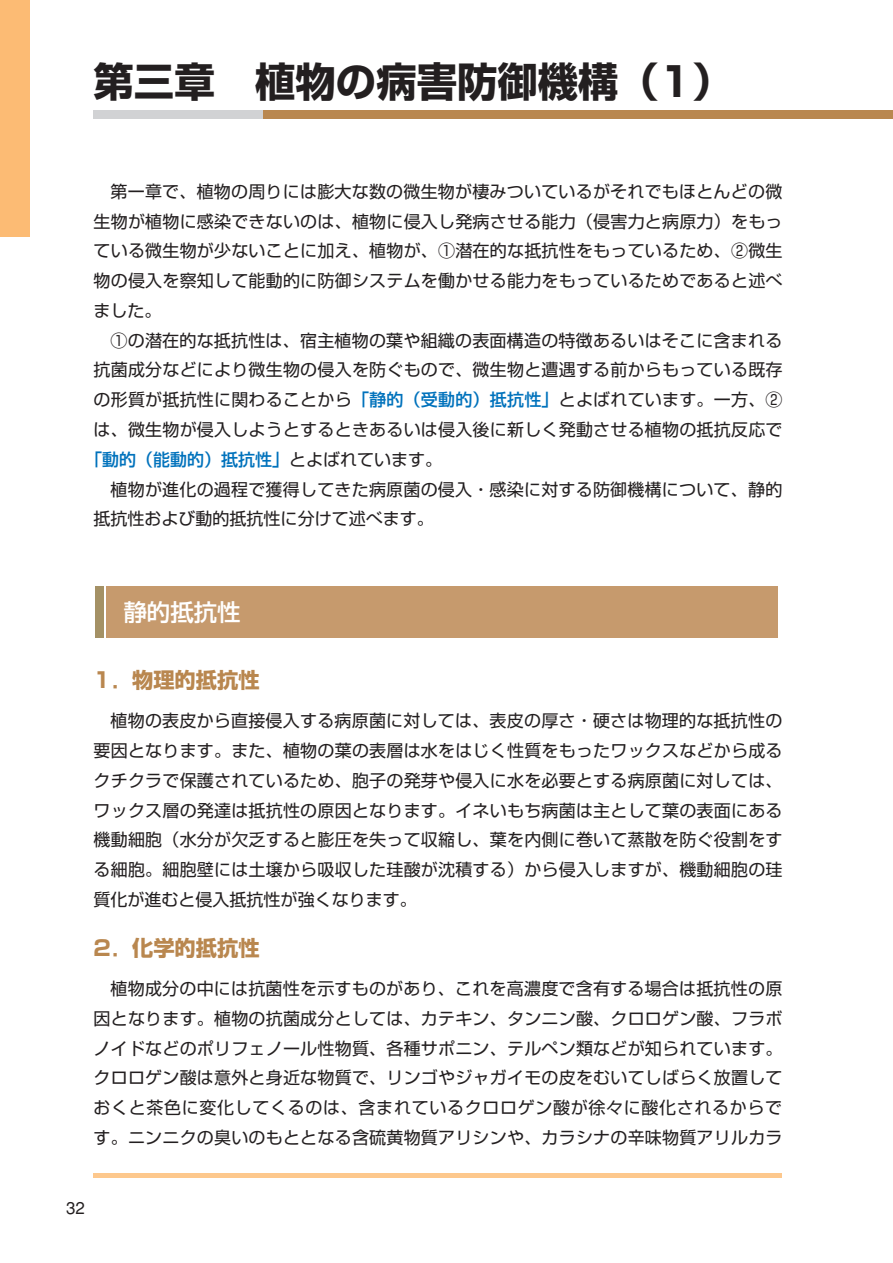
<style>
.page{position:relative;width:893px;height:1263px;background:#fff}
.page>*{position:absolute;margin:0;border:0;box-sizing:border-box;transform-origin:0 0}
.t1{font:700 40.35px "Shin Go";color:#231f20}
.t2{font:500 23.4px "Shin Go";color:#fff}
.t3{font:700 21.3px "Shin Go";color:#b9874f}
.t4{font:16.95px/29.7px "Shin Go";letter-spacing:.015em;color:#231f20;text-align:justify}
.t5{font:500 16.95px "Shin Go";color:#0072bc}
.t6{font:500 16.95px "Gothic BBB";color:#231f20}
.s1{font-weight:500;color:#0072bc}
.s2{font-weight:400;color:#231f20}
</style>
<div class="page">
<div style="left:94px;top:111px;width:170px;height:8px;background:#d1d2d4"></div>
<div style="left:264px;top:111px;width:629px;height:8px;background:#b9874f"></div>
<div style="left:0;top:0;width:30px;height:236px;background:#fcbb74"></div>
<hr style="left:94px;top:1174px;width:688px;height:4px;background:#fdc88d">
<div style="left:95px;top:587px;width:9px;height:51px;background:#a49165"></div>
<div style="left:107px;top:587px;width:671px;height:51px;background:#c69a6d"></div>
<h1 class="t1" style="left:94px;top:55px;width:640px">第三章　植物の病害防御機構（1）</h1>
<p class="t4" style="left:94px;top:176px;width:690px;text-indent:17px">第一章で、植物の周りには膨大な数の微生物が棲みついているがそれでもほとんどの微生物が植物に感染できないのは、植物に侵入し発病させる能力（侵害力と病原力）をもっている微生物が少ないことに加え、植物が、①潜在的な抵抗性をもっているため、②微生物の侵入を察知して能動的に防御システムを働かせる能力をもっているためであると述べました。</p>
<p class="t4" style="left:111px;top:324px;width:673px">①の潜在的な抵抗性は、宿主植物の葉や組織の表面構造の特徴あるいはそこに含まれる</p>
<p class="t4" style="left:94px;top:354px;width:690px">抗菌成分などにより微生物の侵入を防ぐもので、微生物と遭遇する前からもっている既存</p>
<p class="t4" style="left:94px;top:384px;width:690px">の形質が抵抗性に関わることから<span class="s1">「静的（受動的）抵抗性」</span>とよばれています。一方、②</p>
<p class="t4" style="left:94px;top:414px;width:690px">は、微生物が侵入しようとするときあるいは侵入後に新しく発動させる植物の抵抗反応で</p>
<p class="t5" style="left:85px;top:448px;width:359px">「動的（能動的）抵抗性」<span class="s2">とよばれています。</span></p>
<p class="t4" style="left:111px;top:473px;width:673px">植物が進化の過程で獲得してきた病原菌の侵入・感染に対する防御機構について、静的</p>
<p class="t4" style="left:94px;top:503px;width:342px">抵抗性および動的抵抗性に分けて述べます。</p>
<h2 class="t2" style="left:124px;top:597px;width:118px">静的抵抗性</h2>
<p class="t3" style="left:94px;top:666px;width:168px">1．物理的抵抗性</p>
<p class="t4" style="left:94px;top:705px;width:690px;text-indent:17px">植物の表皮から直接侵入する病原菌に対しては、表皮の厚さ・硬さは物理的な抵抗性の要因となります。また、植物の葉の表層は水をはじく性質をもったワックスなどから成るクチクラで保護されているため、胞子の発芽や侵入に水を必要とする病原菌に対しては、ワックス層の発達は抵抗性の原因となります。イネいもち病菌は主として葉の表面にある機動細胞（水分が欠乏すると膨圧を失って収縮し、葉を内側に巻いて蒸散を防ぐ役割をする細胞。細胞壁には土壌から吸収した珪酸が沈積する）から侵入しますが、機動細胞の珪質化が進むと侵入抵抗性が強くなります。</p>
<p class="t3" style="left:94px;top:934px;width:168px">2．化学的抵抗性</p>
<p class="t4" style="left:94px;top:973px;width:690px;text-indent:17px">植物成分の中には抗菌性を示すものがあり、これを高濃度で含有する場合は抵抗性の原因となります。植物の抗菌成分としては、カテキン、タンニン酸、クロロゲン酸、フラボノイドなどのポリフェノール性物質、各種サポニン、テルペン類などが知られています。クロロゲン酸は意外と身近な物質で、リンゴやジャガイモの皮をむいてしばらく放置しておくと茶色に変化してくるのは、含まれているクロロゲン酸が徐々に酸化されるからです。ニンニクの臭いのもととなる含硫黄物質アリシンや、カラシナの辛味物質アリルカラ</p>
<p class="t6" style="left:66px;top:1198px;width:20px">32</p>
</div>
